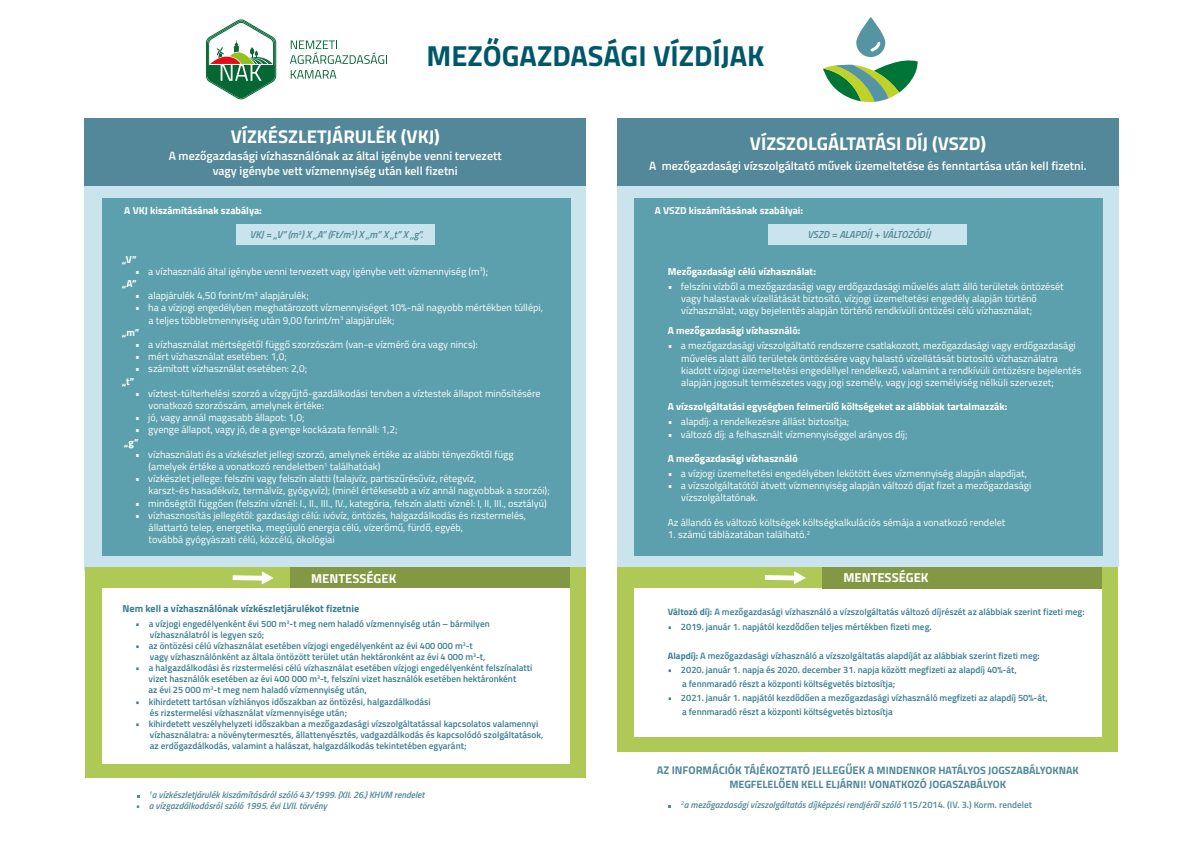
<style>
.page{position:relative;width:1191px;height:842px;background:#fff}
.page>*{position:absolute;margin:0;border:0;box-sizing:border-box;transform-origin:0 0}
.t1{font:700 29px "Titillium";color:#00576a}
.t2{font:700 18.5px "Titillium";color:#fff}
.t3{font:700 12.9px "Titillium";color:#fff}
.t4{font:600 12px/14.4px "Titillium";color:#fff;text-align:center}
.t5{font:700 11.1px "Titillium";color:#528899}
.t6{font:700 10.7px "Titillium";color:#528899}
.t7{font:10.2px/12.2px "Titillium";color:#fff}
.t8{font:700 10.2px "Titillium";color:#fff}
.t9{font:700 10.2px "Titillium";color:#397e91}
.t10{font:italic 600 10.2px "Titillium";color:#52899a}
.t11{font:italic 600 10.2px "Titillium";color:#528899}
.t12{font:600 9.2px/11.1px "Titillium";color:#397e91}
.t13{font:italic 600 9.2px "Titillium";color:#528899}
.s1{font-weight:700}
.s2{font-size:10.7px}
.s3{font-style:normal}
</style>
<div class="page">
<div style="left:85px;top:177px;width:501px;height:393px;background:#cae4ed"></div>
<div style="left:617px;top:177px;width:501px;height:390px;background:#cae4ed"></div>
<div style="left:85px;top:118px;width:501px;height:67px;background:#528899"></div>
<div style="left:617px;top:118px;width:501px;height:67px;background:#528899"></div>
<div style="left:634px;top:198px;width:468px;height:357px;background:#5da0ad"></div>
<div style="left:102px;top:198px;width:468px;height:357px;background:#5da0ad"></div>
<div style="left:236px;top:224px;width:198px;height:21px;background:#cae4ed"></div>
<div style="left:768px;top:225px;width:199px;height:20px;background:#cae4ed"></div>
<div style="left:85px;top:567px;width:501px;height:210px;background:#aec956"></div>
<div style="left:617px;top:567px;width:501px;height:185px;background:#aec956"></div>
<div style="left:102px;top:588px;width:467px;height:176px;background:#fff"></div>
<div style="left:634px;top:588px;width:467px;height:148px;background:#fff"></div>
<svg style="left:233px;top:571px;width:40px;height:13px"></svg>
<svg style="left:765px;top:571px;width:40px;height:13px"></svg>
<div style="left:290px;top:567px;width:279px;height:21px;background:#839842"></div>
<div style="left:822px;top:567px;width:279px;height:21px;background:#839842"></div>
<svg style="left:290px;top:40px;width:97px;height:24px"></svg>
<svg style="left:291px;top:70px;width:45px;height:9px"></svg>
<svg style="left:206px;top:19px;width:70px;height:81px"></svg>
<svg style="left:856px;top:17px;width:29px;height:40px"></svg>
<svg style="left:823px;top:40px;width:95px;height:62px"></svg>
<h1 class="t1" style="left:426px;top:34px;width:339px">MEZŐGAZDASÁGI VÍZDÍJAK</h1>
<h2 class="t2" style="left:231px;top:122px;width:211px">VÍZKÉSZLETJÁRULÉK (VKJ)</h2>
<h2 class="t2" style="left:750px;top:130px;width:237px">VÍZSZOLGÁLTATÁSI DÍJ (VSZD)</h2>
<p class="t4" style="left:169px;top:148px;width:334px">A mezőgazdasági vízhasználónak az által igénybe venni tervezett vagy igénybe vett vízmennyiség után kell fizetni</p>
<p class="t4" style="left:649px;top:158px;width:439px">A mezőgazdasági vízszolgáltató művek üzemeltetése és fenntartása után kell fizetni.</p>
<p class="t8" style="left:655px;top:203px;width:150px">A VSZD kiszámításának szabályai:</p>
<p class="t11" style="left:807px;top:227px;width:124px">VSZD = ALAPDÍJ + VÁLTOZÓDÍJ</p>
<p class="t8" style="left:668px;top:264px;width:150px">Mezőgazdasági célú vízhasználat:</p>
<p class="t7" style="left:681px;top:280px;width:384px;text-indent:-13px">• felszíni vízből a mezőgazdasági vagy erdőgazdasági művelés alatt álló területek öntözését vagy halastavak vízellátását biztosító, vízjogi üzemeltetési engedély alapján történő vízhasználat, vagy bejelentés alapján történő rendkívüli öntözési célú vízhasználat;</p>
<p class="t8" style="left:668px;top:323px;width:134px">A mezőgazdasági vízhasználó:</p>
<p class="t7" style="left:681px;top:339px;width:402px;text-indent:-13px">• a mezőgazdasági vízszolgáltató rendszerre csatlakozott, mezőgazdasági vagy erdőgazdasági művelés alatt álló területek öntözésére vagy halastó vízellátását biztosító vízhasználatra kiadott vízjogi üzemeltetési engedéllyel rendelkező, valamint a rendkívüli öntözésre bejelentés alapján jogosult természetes vagy jogi személy, vagy jogi személyiség nélküli szervezet;</p>
<p class="t8" style="left:668px;top:399px;width:341px">A vízszolgáltatási egységben felmerülő költségeket az alábbiak tartalmazzák:</p>
<p class="t7" style="left:668px;top:415px;width:183px">• alapdíj: a rendelkezésre állást biztosítja;</p>
<p class="t7" style="left:668px;top:427px;width:241px">• változó díj: a felhasznált vízmennyiséggel arányos díj;</p>
<p class="t8" style="left:668px;top:451px;width:131px">A mezőgazdasági vízhasználó</p>
<p class="t7" style="left:668px;top:467px;width:361px">• a vízjogi üzemeltetési engedélyében lekötött éves vízmennyiség alapján alapdíjat,</p>
<p class="t7" style="left:681px;top:479px;width:351px;text-indent:-13px">• a vízszolgáltatótól átvett vízmennyiség alapján változó díjat fizet a mezőgazdasági vízszolgáltatónak.</p>
<p class="t7" style="left:668px;top:516px;width:339px">Az állandó és változó költségek költségkalkulációs sémája a vonatkozó rendelet</p>
<p class="t7" style="left:668px;top:528px;width:144px">1. számú táblázatában található.<sup>2</sup></p>
<p class="t3" style="left:311px;top:569px;width:87px">MENTESSÉGEK</p>
<p class="t3" style="left:843px;top:568px;width:87px">MENTESSÉGEK</p>
<p class="t9" style="left:123px;top:601px;width:238px">Nem kell a vízhasználónak vízkészletjárulékot fizetnie</p>
<p class="t12" style="left:150px;top:618px;width:341px;text-indent:-14px">• a vízjogi engedélyenként évi 500 m<sup>3</sup>-t meg nem haladó vízmennyiség után – bármilyen vízhasználatról is legyen szó;</p>
<p class="t12" style="left:150px;top:640px;width:337px;text-indent:-14px">• az öntözési célú vízhasználat esetében vízjogi engedélyenként az évi 400 000 m<sup>3</sup>-t vagy vízhasználónként az általa öntözött terület után hektáronként az évi 4 000 m<sup>3</sup>-t,</p>
<p class="t12" style="left:149px;top:662px;width:385px;text-indent:-13px">• a halgazdálkodási és rizstermelési célú vízhasználat esetében vízjogi engedélyenként felszínalatti vizet használók esetében az évi 400 000 m<sup>3</sup>-t, felszíni vizet használók esetében hektáronként<br>az évi 25 000 m<sup>3</sup>-t meg nem haladó vízmennyiség után,</p>
<p class="t12" style="left:150px;top:695px;width:282px;text-indent:-14px">• kihirdetett tartósan vízhiányos időszakban az öntözési, halgazdálkodási és rizstermelési vízhasználat vízmennyisége után;</p>
<p class="t12" style="left:150px;top:717px;width:395px;text-indent:-14px">• kihirdetett veszélyhelyzeti időszakban a mezőgazdasági vízszolgáltatással kapcsolatos valamennyi vízhasználatra: a növénytermesztés, állattenyésztés, vadgazdálkodás és kapcsolódó szolgáltatások, az erdőgazdálkodás, valamint a halászat, halgazdálkodás tekintetében egyaránt;</p>
<p class="t8" style="left:124px;top:202px;width:139px">A VKJ kiszámításának szabálya:</p>
<p class="t10" style="left:250px;top:227px;width:174px">VKJ = „V” (m<sup>3</sup>) X „A” (Ft/m<sup>3</sup>) X „m” X „t” X „g”.</p>
<p class="t8" style="left:122px;top:251px;width:16px">„V”</p>
<p class="t7" style="left:122px;top:265px;width:367px;text-indent:13px">• a vízhasználó által igénybe venni tervezett vagy igénybe vett vízmennyiség (m<sup>3</sup>); <span class="s1">„A”</span></p>
<p class="t7" style="left:135px;top:289px;width:175px">• alapjárulék 4,50 forint/m<sup>3</sup> alapjárulék;</p>
<p class="t7" style="left:135px;top:301px;width:409px">• ha a vízjogi engedélyben meghatározott vízmennyiséget 10%-nál nagyobb mértékben túllépi,</p>
<p class="t7" style="left:149px;top:313px;width:248px">a teljes többletmennyiség után 9,00 forint/m<sup>3</sup> alapjárulék;</p>
<p class="t8" style="left:122px;top:324px;width:19px">„m”</p>
<p class="t7" style="left:135px;top:338px;width:344px">• a vízhasználat mértségétől függő szorzószám (van-e vízmérő óra vagy nincs):</p>
<p class="t7" style="left:135px;top:350px;width:153px">• mért vízhasználat esetében: 1,0;</p>
<p class="t7" style="left:135px;top:362px;width:174px">• számított vízhasználat esetében: 2,0;</p>
<p class="t8" style="left:122px;top:373px;width:14px">„t”</p>
<p class="t7" style="left:149px;top:387px;width:393px;text-indent:-13px">• víztest-túlterhelési szorzó a vízgyűjtő-gazdálkodási tervben a víztestek állapot minősítésére vonatkozó szorzószám, amelynek értéke:</p>
<p class="t7" style="left:135px;top:411px;width:171px">• jó, vagy annál magasabb állapot: 1,0;</p>
<p class="t7" style="left:135px;top:423px;width:264px">• gyenge állapot, vagy jó, de a gyenge kockázata fennáll: 1,2;</p>
<p class="t8" style="left:124px;top:434px;width:16px">„g”</p>
<p class="t7" style="left:149px;top:448px;width:366px;text-indent:-13px">• vízhasználati és a vízkészlet jellegi szorzó, amelynek értéke az alábbi tényezőktől függ (amelyek értéke a vonatkozó rendeletben<sup>1</sup> találhatóak)</p>
<p class="t7" style="left:149px;top:472px;width:403px;text-indent:-13px">• vízkészlet jellege: felszíni vagy felszín alatti (talajvíz, partiszűrésűvíz, rétegvíz,<br>karszt-és hasadékvíz, termálvíz, gyógyvíz); (minél értékesebb a víz annál nagyobbak a szorzói);</p>
<p class="t7" style="left:135px;top:496px;width:413px">• minőségtől függően (felszíni víznél: I., II., III., IV., kategória, felszín alatti víznél: I, II, III., osztályú)</p>
<p class="t7" style="left:149px;top:509px;width:379px;text-indent:-13px">• vízhasznosítás jellegétől: gazdasági célú: ivóvíz, öntözés, halgazdálkodás és rizstermelés, állattartó telep, energetika, megújuló energia célú, vízerőmű, fürdő, egyéb,<br>továbbá gyógyászati célú, közcélú, ökológiai</p>
<p class="t12" style="left:668px;top:605px;width:418px"><span class="s1">Változó díj:</span> A mezőgazdasági vízhasználó a vízszolgáltatás változó díjrészét az alábbiak szerint fizeti meg:</p>
<p class="t12" style="left:668px;top:620px;width:265px">• 2019. január 1. napjától kezdődően teljes mértékben fizeti meg.</p>
<p class="t12" style="left:668px;top:650px;width:373px"><span class="s1">Alapdíj:</span> A mezőgazdasági vízhasználó a vízszolgáltatás alapdíját az alábbiak szerint fizeti meg:</p>
<p class="t12" style="left:682px;top:662px;width:336px;line-height:13.9px;text-indent:-14px">• 2020. január 1. napja és 2020. december 31. napja között megfizeti az alapdíj 40%-át, a fennmaradó részt a központi költségvetés biztosítja;</p>
<p class="t12" style="left:682px;top:690px;width:367px;line-height:13.9px;text-indent:-14px">• 2021. január 1. napjától kezdődően a mezőgazdasági vízhasználó megfizeti az alapdíj 50%-át, a fennmaradó részt a központi költségvetés biztosítja</p>
<p class="t13" style="left:149px;top:788px;width:277px"><sup>1</sup>a vízkészletjárulék kiszámításáról szóló 43/1999. (XII. 26.) KHVM rendelet</p>
<p class="t13" style="left:136px;top:799px;width:193px">• a vízgazdálkodásról szóló 1995. évi LVII. törvény</p>
<p class="t5" style="left:657px;top:761px;width:423px">AZ INFORMÁCIÓK TÁJÉKOZTATÓ JELLEGŰEK <span class="s2">A MINDENKOR HATÁLYOS JOGSZABÁLYOKNAK</span></p>
<p class="t6" style="left:729px;top:776px;width:278px">MEGFELELŐEN KELL ELJÁRNI! VONATKOZÓ JOGASZABÁLYOK</p>
<p class="t13" style="left:680px;top:797px;width:353px"><sup>2</sup>a mezőgazdasági vízszolgáltatás díjképzési rendjéről szóló <span class="s3">115/2014. (IV. 3.) Korm. rendelet</span></p>
</div>
